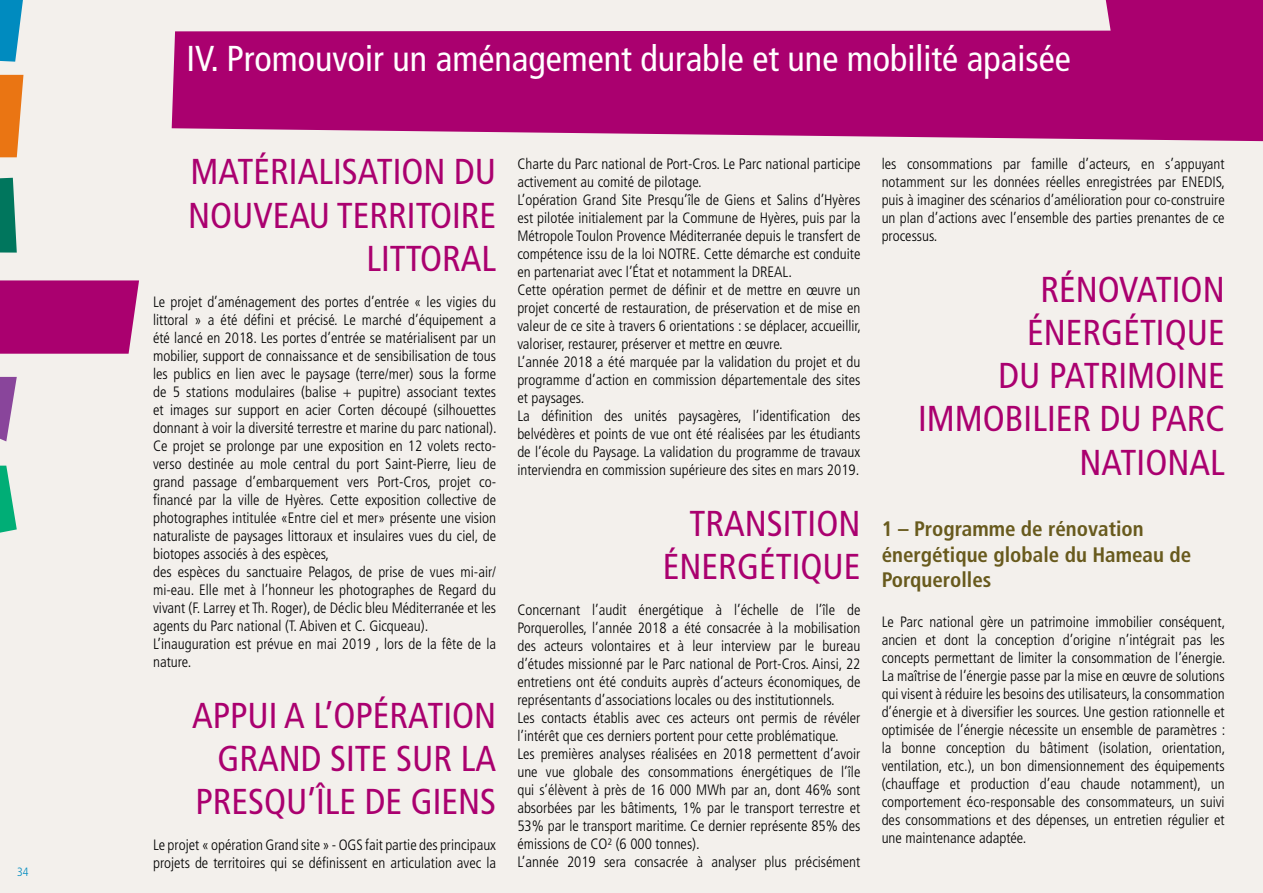
<style>
.page{position:relative;width:1263px;height:893px;background:#f3f0ec}
.page>*{position:absolute;margin:0;border:0;box-sizing:border-box;transform-origin:0 0}
.t1{font:condensed 36px/43.2px "Frutiger LT Std";color:#aa006f;text-align:right}
.t2{font:condensed 36px "Frutiger LT Std";color:#fff}
.t3{font:700 condensed 21px/25.2px "Frutiger LT Std";color:#685a1d}
.t4{font:300 condensed 15px/18px "Frutiger LT Std";color:#000}
.t5{font:300 condensed 12px "Frutiger LT Std";color:#008bbf}
</style>
<div class="page">
<svg style="left:172px;top:0;width:1090px;height:141px;fill:#aa006f"></svg>
<div style="left:0;top:280px;width:139px;height:74px;background:#aa006f"></div>
<svg style="left:0;top:377px;width:17px;height:64px"></svg>
<svg style="left:0;top:466px;width:17px;height:67px"></svg>
<svg style="left:0;top:0;width:23px;height:62px"></svg>
<svg style="left:0;top:75px;width:23px;height:82px;background:#eb842e"></svg>
<svg style="left:0;top:178px;width:17px;height:75px"></svg>
<p class="t5" style="left:17px;top:865px;width:13px">34</p>
<h1 class="t2" style="left:186px;top:37px;width:886px">IV. Promouvoir un aménagement durable et une mobilité apaisée</h1>
<h1 class="t1" style="left:188px;top:151px;width:309px">MATÉRIALISATION DU<br>NOUVEAU TERRITOIRE<br>LITTORAL</h1>
<p class="t4" style="left:153px;top:293px;width:345px">Le projet d’aménagement des portes d’entrée « les vigies du littoral » a été défini et précisé. Le marché d’équipement a été lancé en 2018. Les portes d’entrée se matérialisent par un mobilier, support de connaissance et de sensibilisation de tous les publics en lien avec le paysage (terre/mer) sous la forme de 5 stations modulaires (balise + pupitre) associant textes et images sur support en acier Corten découpé (silhouettes donnant à voir la diversité terrestre et marine du parc national).<br>Ce projet se prolonge par une exposition en 12 volets recto&shy;verso destinée au mole central du port Saint-Pierre, lieu de grand passage d’embarquement vers Port-Cros, projet co&shy;financé par la ville de Hyères. Cette exposition collective de photographes intitulée «Entre ciel et mer» présente une vision naturaliste de paysages littoraux et insulaires vues du ciel, de biotopes associés à des espèces,<br>des espèces du sanctuaire Pelagos, de prise de vues mi-air/ mi-eau. Elle met à l’honneur les photographes de Regard du vivant (F. Larrey et Th. Roger), de Déclic bleu Méditerranée et les agents du Parc national (T. Abiven et C. Gicqueau).<br>L’inauguration est prévue en mai 2019 , lors de la fête de la nature.</p>
<h1 class="t1" style="left:192px;top:694px;width:305px">APPUI A L’OPÉRATION<br>GRAND SITE SUR LA<br>PRESQU’ÎLE DE GIENS</h1>
<p class="t4" style="left:153px;top:836px;width:345px">Le projet « opération Grand site » - OGS fait partie des principaux projets de territoires qui se définissent en articulation avec la</p>
<p class="t4" style="left:517px;top:155px;width:345px">Charte du Parc national de Port-Cros. Le Parc national participe activement au comité de pilotage.<br>L’opération Grand Site Presqu’île de Giens et Salins d’Hyères est pilotée initialement par la Commune de Hyères, puis par la Métropole Toulon Provence Méditerranée depuis le transfert de compétence issu de la loi NOTRE. Cette démarche est conduite en partenariat avec l’État et notamment la DREAL.<br>Cette opération permet de définir et de mettre en œuvre un projet concerté de restauration, de préservation et de mise en valeur de ce site à travers 6 orientations : se déplacer, accueillir, valoriser, restaurer, préserver et mettre en œuvre.<br>L’année 2018 a été marquée par la validation du projet et du programme d’action en commission départementale des sites et paysages.<br>La définition des unités paysagères, l’identification des belvédères et points de vue ont été réalisées par les étudiants de l’école du Paysage. La validation du programme de travaux interviendra en commission supérieure des sites en mars 2019.</p>
<h1 class="t1" style="left:663px;top:502px;width:199px">TRANSITION<br>ÉNERGÉTIQUE</h1>
<p class="t4" style="left:517px;top:601px;width:345px">Concernant l’audit énergétique à l’échelle de l’île de Porquerolles, l’année 2018 a été consacrée à la mobilisation des acteurs volontaires et à leur interview par le bureau d’études missionné par le Parc national de Port-Cros. Ainsi, 22 entretiens ont été conduits auprès d’acteurs économiques, de représentants d’associations locales ou des institutionnels.<br>Les contacts établis avec ces acteurs ont permis de révéler l’intérêt que ces derniers portent pour cette problématique.<br>Les premières analyses réalisées en 2018 permettent d’avoir une vue globale des consommations énergétiques de l’île qui s’élèvent à près de 16 000 MWh par an, dont 46% sont absorbées par les bâtiments, 1% par le transport terrestre et 53% par le transport maritime. Ce dernier représente 85% des émissions de CO² (6 000 tonnes).<br>L’année 2019 sera consacrée à analyser plus précisément</p>
<p class="t4" style="left:882px;top:155px;width:345px;text-align:justify">les consommations par famille d’acteurs, en s’appuyant notamment sur les données réelles enregistrées par ENEDIS, puis à imaginer des scénarios d’amélioration pour co-construire un plan d’actions avec l’ensemble des parties prenantes de ce processus.</p>
<h1 class="t1" style="left:918px;top:268px;width:308px">RÉNOVATION<br>ÉNERGÉTIQUE<br>DU PATRIMOINE<br>IMMOBILIER DU PARC<br>NATIONAL</h1>
<h2 class="t3" style="left:882px;top:517px;width:311px">1 – Programme de rénovation énergétique globale du Hameau de<br>Porquerolles</h2>
<p class="t4" style="left:882px;top:613px;width:345px;text-align:justify">Le Parc national gère un patrimoine immobilier conséquent, ancien et dont la conception d’origine n’intégrait pas les concepts permettant de limiter la consommation de l’énergie.<br>La maîtrise de l’énergie passe par la mise en œuvre de solutions qui visent à réduire les besoins des utilisateurs, la consommation d’énergie et à diversifier les sources. Une gestion rationnelle et optimisée de l’énergie nécessite un ensemble de paramètres : la bonne conception du bâtiment (isolation, orientation, ventilation, etc.), un bon dimensionnement des équipements (chauffage et production d’eau chaude notamment), un comportement éco-responsable des consommateurs, un suivi des consommations et des dépenses, un entretien régulier et une maintenance adaptée.</p>
</div>
